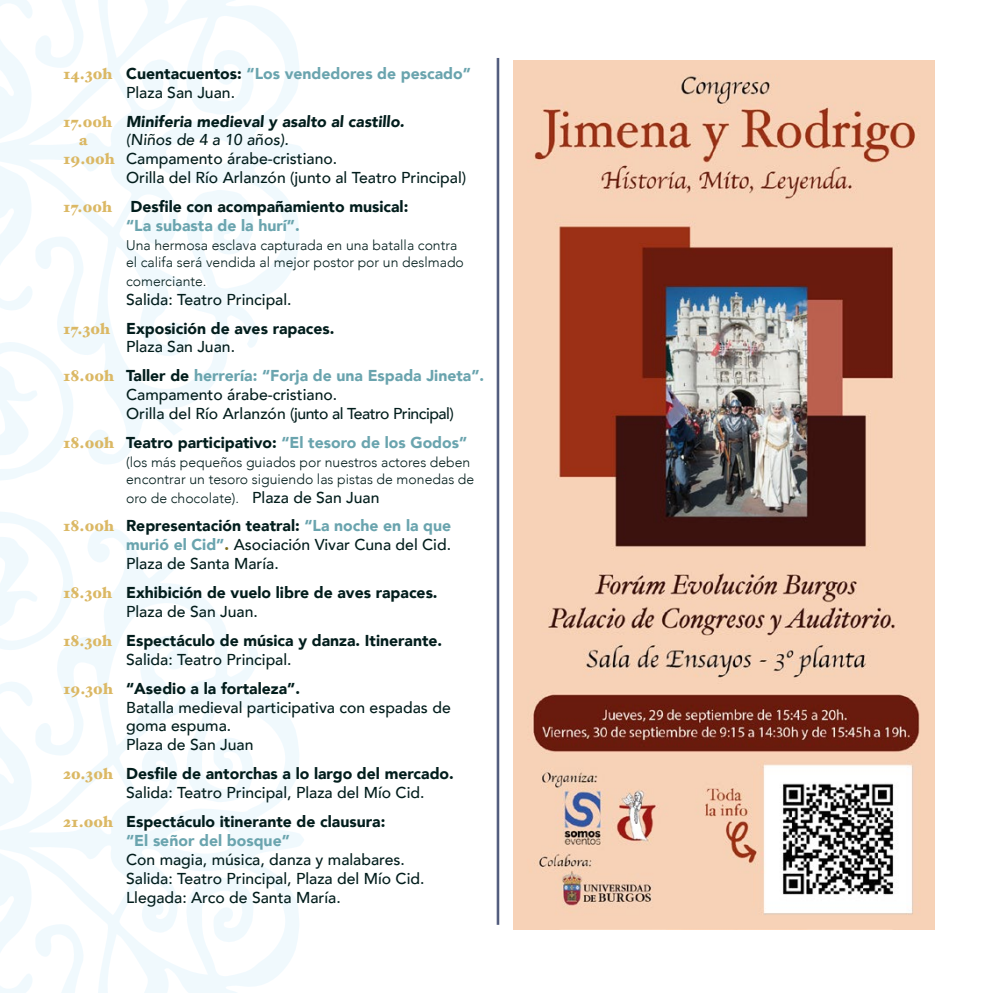
<style>
.page{position:relative;width:993px;height:993px;background:#fff}
.page>*{position:absolute;margin:0;border:0;box-sizing:border-box;transform-origin:0 0}
.t1{font:500 15.75px/18.9px "Avenir";color:#021d1c}
.t2{font:900 15.75px/18.9px "Avenir";color:#021d1c}
.t3{font:900 15.75px/18.9px "Avenir";color:#6aa4ae}
.t4{font:900 15.75px "Hoefler Text";color:#dbb864}
.t5{font:300 14px/16.8px "Avenir";color:#021d1c}
.s1{font-family:"Hoefler Text";color:#dbb864}
.s2{color:#021d1c}
.s3{font-weight:500;color:#021d1c}
.s4{font-family:"Hoefler Text";font-weight:900;color:#dbb864}
.s5{color:#6aa4ae}
.s6{font-weight:500}
.s7{font-weight:500;font-size:15.75px}
.s8{font-weight:900}
.s9{font-weight:900;color:#6aa4ae}
.s10{font-weight:900;color:#7c6b1a}
</style>
<div class="page">
<svg style="left:0;top:0;width:304px;height:480px"></svg>
<svg style="left:0;top:512px;width:304px;height:480px"></svg>
<hr style="left:498px;top:58px;width:1px;height:866px;background:#222f5a">
<hr style="left:497px;top:58px;width:1px;height:866px;background:#222f5a">
<img style="left:513px;top:60px;width:421px;height:869px">
<p class="t3" style="left:126px;top:63px;width:346px;text-indent:-63px"><span class="s1">14.30h</span> <span class="s2">Cuentacuentos:</span> “Los vendedores de pescado”<br><span class="s3">Plaza San Juan.</span></p>
<p class="t2" style="left:63px;top:111px;width:345px"><span class="s1">17.00h</span> Miniferia medieval y asalto al castillo.</p>
<p class="t4" style="left:79px;top:131px;width:10px">a</p>
<p class="t1" style="left:126px;top:130px;width:166px">(Niños de 4 a 10 años).</p>
<p class="t1" style="left:63px;top:148px;width:275px"><span class="s4">19.00h</span> Campamento árabe-cristiano.</p>
<p class="t1" style="left:126px;top:167px;width:341px">Orilla del Río Arlanzón (junto al Teatro Principal)</p>
<p class="t2" style="left:126px;top:197px;width:283px;text-indent:-63px"><span class="s1">17.00h</span> Desfile con acompañamiento musical: <span class="s5">“La subasta de la hurí”.</span></p>
<p class="t5" style="left:126px;top:237px;width:339px">Una hermosa esclava capturada en una batalla contra el califa será vendida al mejor postor por un deslmado</p>
<p class="t5" style="left:126px;top:272px;width:82px">comerciante.</p>
<p class="t2" style="left:63px;top:284px;width:273px;line-height:28.9px;text-indent:63px"><span class="s6">Salida: Teatro Principal.<br></span><span class="s1">17.30h</span> Exposición de aves rapaces.</p>
<p class="t3" style="left:63px;top:332px;width:422px;line-height:28.9px;text-indent:63px"><span class="s3">Plaza San Juan.<br></span><span class="s1">18.00h</span> <span class="s2">Taller de</span> herrería: “Forja de una Espada Jineta”.</p>
<p class="t1" style="left:126px;top:384px;width:329px">Campamento árabe-cristiano.<br>Orilla del Río Arlanzón (junto al Teatro Principal)</p>
<p class="t2" style="left:63px;top:432px;width:405px"><span class="s1">18.00h</span> Teatro participativo: <span class="s5">“El tesoro de los Godos”</span></p>
<p class="t5" style="left:126px;top:453px;width:349px">(los más pequeños guiados por nuestros actores deben encontrar un tesoro siguiendo las pistas de monedas de</p>
<p class="t5" style="left:126px;top:489px;width:255px">oro de chocolate). <span class="s7">Plaza de San Juan</span></p>
<p class="t1" style="left:126px;top:515px;width:326px;text-align:justify;text-indent:-63px"><span class="s4">18.00h</span> <span class="s8">Representación teatral:</span> <span class="s9">“La noche en la que murió el Cid”</span><span class="s10">.</span> Asociación Vivar Cuna del Cid.<br>Plaza de Santa María.</p>
<p class="t2" style="left:126px;top:582px;width:313px;text-indent:-63px"><span class="s1">18.30h</span> Exhibición de vuelo libre de aves rapaces.<br><span class="s6">Plaza de San Juan.</span></p>
<p class="t2" style="left:126px;top:630px;width:317px;text-indent:-63px"><span class="s1">18.30h</span> Espectáculo de música y danza. Itinerante.<br><span class="s6">Salida: Teatro Principal.</span></p>
<p class="t1" style="left:126px;top:677px;width:326px;text-indent:-63px"><span class="s4">19.30h</span> <span class="s8">“Asedio a la fortaleza”.<br></span>Batalla medieval participativa con espadas de goma espuma.<br>Plaza de San Juan</p>
<p class="t1" style="left:126px;top:763px;width:329px;text-indent:-63px"><span class="s4">20.30h</span> <span class="s8">Desfile de antorchas a lo largo del mercado.<br></span>Salida: Teatro Principal, Plaza del Mío Cid.</p>
<p class="t2" style="left:126px;top:811px;width:261px;text-indent:-63px"><span class="s1">21.00h</span> Espectáculo itinerante de clausura: <span class="s5">“El señor del bosque”</span></p>
<p class="t1" style="left:126px;top:848px;width:300px">Con magia, música, danza y malabares.<br>Salida: Teatro Principal, Plaza del Mío Cid.<br>Llegada: Arco de Santa María.</p>
</div>
